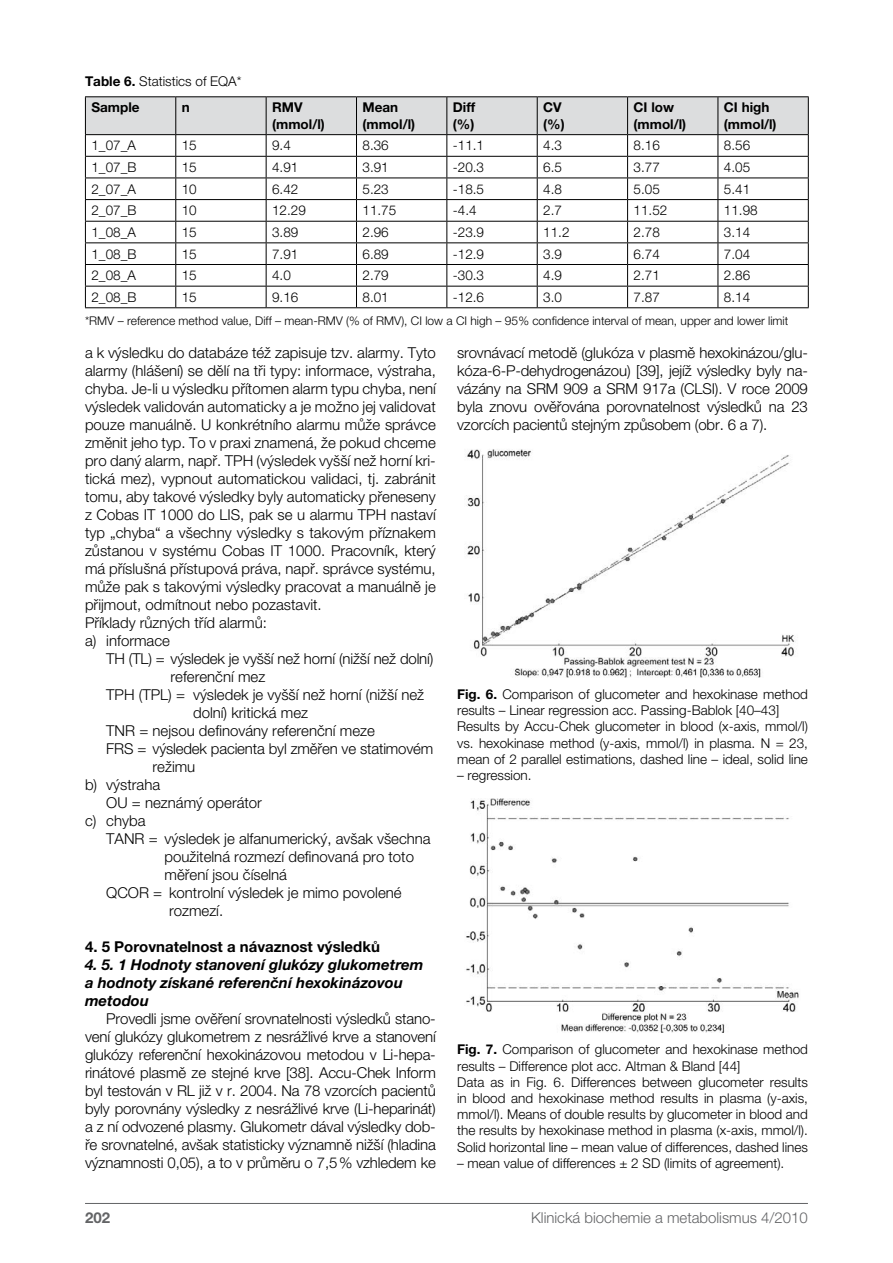
<style>
.page{position:relative;width:893px;height:1263px;background:#fff}
.page>*{position:absolute;margin:0;border:0;box-sizing:border-box;transform-origin:0 0}
.t1{font:300 15px/18px "Helvetica Neue CE";color:#000;text-align:justify}
.t2{font:italic 700 15px/18px "Helvetica Neue CE";color:#000}
.t3{font:300 15px "Helvetica Neue CE";color:#636466}
.t4{font:700 15px "Helvetica Neue CE";color:#000}
.t5{font:700 15px "Helvetica Neue CE";color:#636466}
.t6{font:300 13.5px/16.2px "Helvetica Neue CE";color:#000}
.t7{font:700 13.5px/16.2px "Helvetica Neue CE";color:#000}
.t8{font:300 12px "Helvetica Neue CE";color:#000}
.s1{font-weight:700}
</style>
<div class="page">
<hr style="left:85px;top:1203px;width:723px;height:1px;background:#636466">
<hr style="left:85px;top:96px;width:91px;height:1px;background:#000">
<hr style="left:176px;top:96px;width:90px;height:1px;background:#000">
<hr style="left:266px;top:96px;width:90px;height:1px;background:#000">
<hr style="left:356px;top:96px;width:91px;height:1px;background:#000">
<hr style="left:447px;top:96px;width:90px;height:1px;background:#000">
<hr style="left:537px;top:96px;width:91px;height:1px;background:#000">
<hr style="left:628px;top:96px;width:90px;height:1px;background:#000">
<hr style="left:718px;top:96px;width:91px;height:1px;background:#000">
<svg style="left:85px;top:97px;width:724px;height:210px"></svg>
<hr style="left:85px;top:307px;width:91px;height:1px;background:#000">
<hr style="left:176px;top:307px;width:90px;height:1px;background:#000">
<hr style="left:266px;top:307px;width:90px;height:1px;background:#000">
<hr style="left:356px;top:307px;width:91px;height:1px;background:#000">
<hr style="left:447px;top:307px;width:90px;height:1px;background:#000">
<hr style="left:537px;top:307px;width:91px;height:1px;background:#000">
<hr style="left:628px;top:307px;width:90px;height:1px;background:#000">
<hr style="left:718px;top:307px;width:91px;height:1px;background:#000">
<img style="left:465px;top:449px;width:331px;height:229px">
<img style="left:466px;top:799px;width:333px;height:234px">
<p class="t6" style="left:91px;top:68px;width:152px;line-height:26.2px;text-indent:-6px"><span class="s1">Table 6.</span> Statistics of EQA*<br><span class="s1">Sample</span></p>
<p class="t7" style="left:182px;top:100px;width:10px">n</p>
<p class="t7" style="left:272px;top:100px;width:54px">RMV (mmol/l)</p>
<p class="t7" style="left:362px;top:100px;width:54px">Mean (mmol/l)</p>
<p class="t7" style="left:453px;top:100px;width:24px">Diff (%)</p>
<p class="t7" style="left:543px;top:100px;width:23px">CV (%)</p>
<p class="t7" style="left:634px;top:100px;width:54px">CI low (mmol/l)</p>
<p class="t7" style="left:724px;top:100px;width:54px">CI high (mmol/l)</p>
<p class="t6" style="left:91px;top:138px;width:46px">1_07_A</p>
<p class="t6" style="left:182px;top:138px;width:17px">15</p>
<p class="t6" style="left:272px;top:138px;width:20px">9.4</p>
<p class="t6" style="left:362px;top:138px;width:28px">8.36</p>
<p class="t6" style="left:453px;top:138px;width:33px">-11.1</p>
<p class="t6" style="left:543px;top:138px;width:20px">4.3</p>
<p class="t6" style="left:634px;top:138px;width:28px">8.16</p>
<p class="t6" style="left:724px;top:138px;width:28px">8.56</p>
<p class="t6" style="left:91px;top:159px;width:47px">1_07_B</p>
<p class="t6" style="left:182px;top:159px;width:17px">15</p>
<p class="t6" style="left:272px;top:159px;width:28px">4.91</p>
<p class="t6" style="left:362px;top:159px;width:28px">3.91</p>
<p class="t6" style="left:453px;top:159px;width:33px">-20.3</p>
<p class="t6" style="left:543px;top:159px;width:20px">6.5</p>
<p class="t6" style="left:634px;top:159px;width:28px">3.77</p>
<p class="t6" style="left:724px;top:159px;width:28px">4.05</p>
<p class="t6" style="left:91px;top:181px;width:46px">2_07_A</p>
<p class="t6" style="left:182px;top:181px;width:17px">10</p>
<p class="t6" style="left:272px;top:181px;width:28px">6.42</p>
<p class="t6" style="left:362px;top:181px;width:28px">5.23</p>
<p class="t6" style="left:453px;top:181px;width:33px">-18.5</p>
<p class="t6" style="left:543px;top:181px;width:20px">4.8</p>
<p class="t6" style="left:634px;top:181px;width:28px">5.05</p>
<p class="t6" style="left:724px;top:181px;width:28px">5.41</p>
<p class="t6" style="left:91px;top:202px;width:47px">2_07_B</p>
<p class="t6" style="left:182px;top:202px;width:17px">10</p>
<p class="t6" style="left:272px;top:202px;width:35px">12.29</p>
<p class="t6" style="left:362px;top:202px;width:35px">11.75</p>
<p class="t6" style="left:453px;top:202px;width:25px">-4.4</p>
<p class="t6" style="left:543px;top:202px;width:20px">2.7</p>
<p class="t6" style="left:634px;top:202px;width:35px">11.52</p>
<p class="t6" style="left:724px;top:202px;width:35px">11.98</p>
<p class="t6" style="left:91px;top:224px;width:46px">1_08_A</p>
<p class="t6" style="left:182px;top:224px;width:17px">15</p>
<p class="t6" style="left:272px;top:224px;width:28px">3.89</p>
<p class="t6" style="left:362px;top:224px;width:28px">2.96</p>
<p class="t6" style="left:453px;top:224px;width:33px">-23.9</p>
<p class="t6" style="left:543px;top:224px;width:28px">11.2</p>
<p class="t6" style="left:634px;top:224px;width:28px">2.78</p>
<p class="t6" style="left:724px;top:224px;width:28px">3.14</p>
<p class="t6" style="left:91px;top:246px;width:47px">1_08_B</p>
<p class="t6" style="left:182px;top:246px;width:17px">15</p>
<p class="t6" style="left:272px;top:246px;width:28px">7.91</p>
<p class="t6" style="left:362px;top:246px;width:28px">6.89</p>
<p class="t6" style="left:453px;top:246px;width:33px">-12.9</p>
<p class="t6" style="left:543px;top:246px;width:20px">3.9</p>
<p class="t6" style="left:634px;top:246px;width:28px">6.74</p>
<p class="t6" style="left:724px;top:246px;width:28px">7.04</p>
<p class="t6" style="left:91px;top:267px;width:46px">2_08_A</p>
<p class="t6" style="left:182px;top:267px;width:17px">15</p>
<p class="t6" style="left:272px;top:267px;width:20px">4.0</p>
<p class="t6" style="left:362px;top:267px;width:28px">2.79</p>
<p class="t6" style="left:453px;top:267px;width:33px">-30.3</p>
<p class="t6" style="left:543px;top:267px;width:20px">4.9</p>
<p class="t6" style="left:634px;top:267px;width:28px">2.71</p>
<p class="t6" style="left:724px;top:267px;width:28px">2.86</p>
<p class="t6" style="left:91px;top:289px;width:47px">2_08_B</p>
<p class="t6" style="left:182px;top:289px;width:17px">15</p>
<p class="t6" style="left:272px;top:289px;width:28px">9.16</p>
<p class="t6" style="left:362px;top:289px;width:28px">8.01</p>
<p class="t6" style="left:453px;top:289px;width:33px">-12.6</p>
<p class="t6" style="left:543px;top:289px;width:20px">3.0</p>
<p class="t6" style="left:634px;top:289px;width:28px">7.87</p>
<p class="t6" style="left:724px;top:289px;width:28px">8.14</p>
<p class="t8" style="left:85px;top:314px;width:705px">*RMV – reference method value, Diff – mean-RMV (% of RMV), CI low a CI high – 95% confidence interval of mean, upper and lower limit</p>
<p class="t1" style="left:457px;top:344px;width:352px">srovnávací metodě (glukóza v plasmě hexokinázou/glu&shy;kóza-6-P-dehydrogenázou) [39], jejíž výsledky byly na&shy;vázány na SRM 909 a SRM 917a (CLSI). V roce 2009 byla znovu ověřována porovnatelnost výsledků na 23 vzorcích pacientů stejným způsobem (obr. 6 a 7).</p>
<p class="t1" style="left:85px;top:344px;width:352px;text-align:left">a k výsledku do databáze též zapisuje tzv. alarmy. Tyto alarmy (hlášení) se dělí na tři typy: informace, výstraha, chyba. Je-li u výsledku přítomen alarm typu chyba, není výsledek validován automaticky a je možno jej validovat pouze manuálně. U konkrétního alarmu může správce změnit jeho typ. To v praxi znamená, že pokud chceme pro daný alarm, např. TPH (výsledek vyšší než horní kri&shy;tická mez), vypnout automatickou validaci, tj. zabránit tomu, aby takové výsledky byly automaticky přeneseny z Cobas IT 1000 do LIS, pak se u alarmu TPH nastaví typ „chyba“ a všechny výsledky s takovým příznakem zůstanou v systému Cobas IT 1000. Pracovník, který má příslušná přístupová práva, např. správce systému, může pak s takovými výsledky pracovat a manuálně je přijmout, odmítnout nebo pozastavit.<br>Příklady různých tříd alarmů:<br>a) informace</p>
<p class="t1" style="left:106px;top:650px;width:329px">TH (TL) = výsledek je vyšší než horní (nižší než dolní)</p>
<p class="t1" style="left:171px;top:668px;width:96px">referenční mez</p>
<p class="t1" style="left:106px;top:686px;width:319px">TPH (TPL) = výsledek je vyšší než horní (nižší než</p>
<p class="t1" style="left:193px;top:704px;width:117px">dolní) kritická mez</p>
<p class="t1" style="left:106px;top:722px;width:270px">TNR = nejsou definovány referenční meze</p>
<p class="t1" style="left:106px;top:740px;width:329px">FRS = výsledek pacienta byl změřen ve statimovém</p>
<p class="t1" style="left:153px;top:758px;width:44px">režimu</p>
<p class="t1" style="left:85px;top:776px;width:77px">b) výstraha</p>
<p class="t1" style="left:106px;top:794px;width:157px">OU = neznámý operátor</p>
<p class="t1" style="left:85px;top:812px;width:62px">c) chyba</p>
<p class="t1" style="left:106px;top:830px;width:326px">TANR = výsledek je alfanumerický, avšak všechna</p>
<p class="t1" style="left:165px;top:848px;width:251px">použitelná rozmezí definovaná pro toto</p>
<p class="t1" style="left:165px;top:866px;width:124px">měření jsou číselná</p>
<p class="t1" style="left:106px;top:884px;width:297px">QCOR = kontrolní výsledek je mimo povolené</p>
<p class="t1" style="left:169px;top:902px;width:56px">rozmezí.</p>
<p class="t4" style="left:85px;top:938px;width:296px">4. 5 Porovnatelnost a návaznost výsledků</p>
<p class="t2" style="left:85px;top:956px;width:340px">4. 5. 1 Hodnoty stanovení glukózy glukometrem a hodnoty získané referenční hexokinázovou metodou</p>
<p class="t1" style="left:85px;top:1010px;width:352px;text-indent:21px">Provedli jsme ověření srovnatelnosti výsledků stano&shy;vení glukózy glukometrem z nesrážlivé krve a stanovení glukózy referenční hexokinázovou metodou v Li-hepa&shy;rinátové plasmě ze stejné krve [38]. Accu-Chek Inform byl testován v RL již v r. 2004. Na 78 vzorcích pacientů byly porovnány výsledky z nesrážlivé krve (Li-heparinát) a z ní odvozené plasmy. Glukometr dával výsledky dob&shy;ře srovnatelné, avšak statisticky významně nižší (hladina významnosti 0,05), a to v průměru o 7,5% vzhledem ke</p>
<p class="t6" style="left:457px;top:686px;width:352px"><span class="s1">Fig. 6.</span> Comparison of glucometer and hexokinase method results – Linear regression acc. Passing-Bablok [40–43] Results by Accu-Chek glucometer in blood (x-axis, mmol/l) vs. hexokinase method (y-axis, mmol/l) in plasma. N = 23, mean of 2 parallel estimations, dashed line – ideal, solid line</p>
<p class="t6" style="left:457px;top:767px;width:76px">– regression.</p>
<p class="t6" style="left:457px;top:1041px;width:352px"><span class="s1">Fig. 7.</span> Comparison of glucometer and hexokinase method results – Difference plot acc. Altman &amp; Bland [44]<br>Data as in Fig. 6. Differences between glucometer results in blood and hexokinase method results in plasma (y-axis, mmol/l). Means of double results by glucometer in blood and the results by hexokinase method in plasma (x-axis, mmol/l).<br>Solid horizontal line – mean value of differences, dashed lines</p>
<p class="t6" style="left:457px;top:1155px;width:329px">– mean value of differences ± 2 SD (limits of agreement).</p>
<p class="t5" style="left:85px;top:1209px;width:27px">202</p>
<p class="t3" style="left:531px;top:1209px;width:278px">Klinická biochemie a metabolismus 4/2010</p>
</div>
